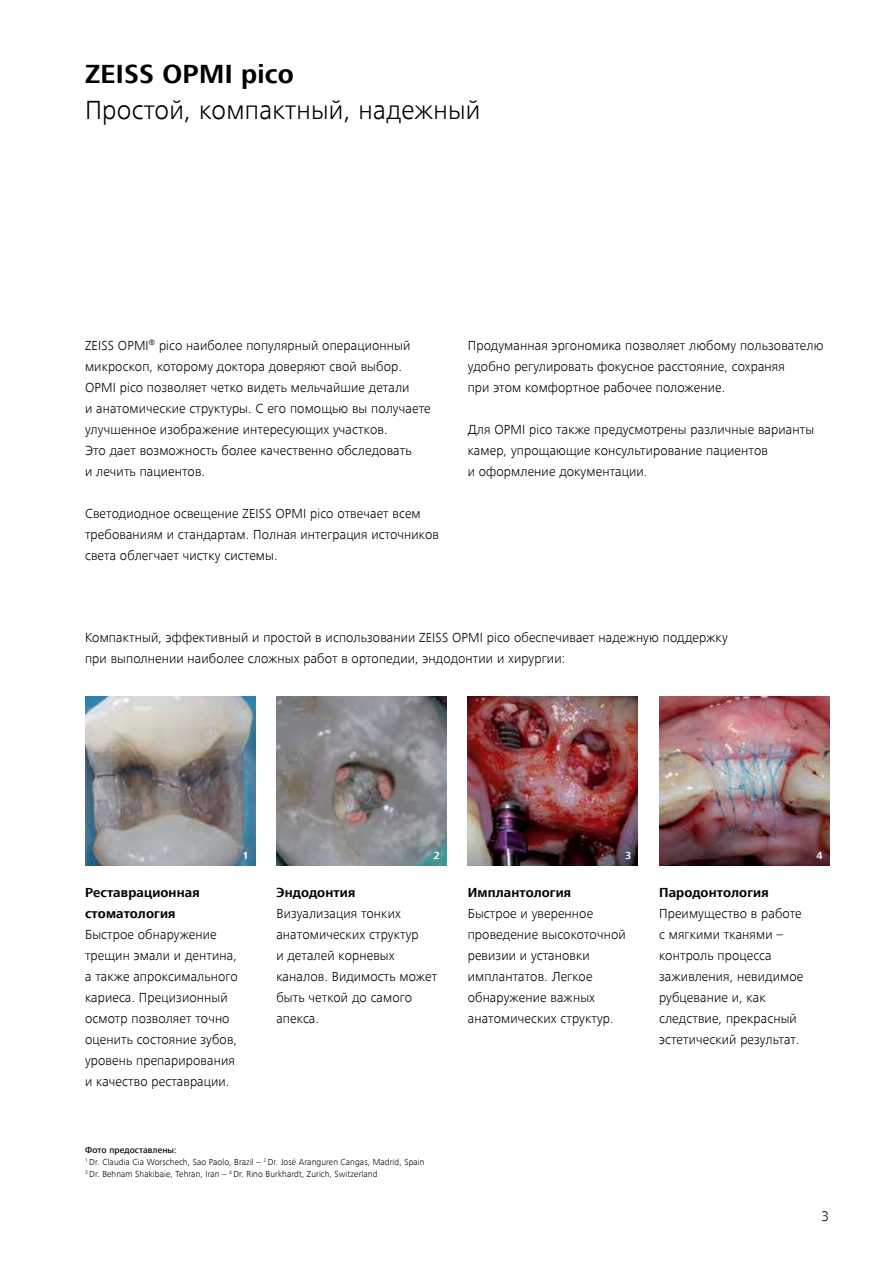
<style>
.page{position:relative;width:893px;height:1263px;background:#fff}
.page>*{position:absolute;margin:0;border:0;box-sizing:border-box;transform-origin:0 0}
.t1{font:300 27px "ZEISS Frutiger Next W1 G";letter-spacing:.01em;color:#000}
.t2{font:700 27px "ZEISS Frutiger Next W1 G";letter-spacing:.01em;color:#000}
.t3{font:300 14.25px "ZEISS Frutiger Next W1 G";color:#000}
.t4{font:300 13.5px/21px "ZEISS Frutiger Next W1 G";letter-spacing:.01em;color:#000}
.t5{font:700 13.5px/21px "ZEISS Frutiger Next W1 G";letter-spacing:.01em;color:#000}
.t6{font:700 10.5px "ZEISS Frutiger Next W1 G";color:#fff}
.t7{font:300 9px/12px "ZEISS Frutiger Next W1 G";letter-spacing:.01em;color:#000}
.s1{font-weight:500}
</style>
<div class="page">
<img style="left:85px;top:696px;width:170px;height:170px">
<img style="left:276px;top:696px;width:170px;height:170px">
<img style="left:468px;top:696px;width:170px;height:170px">
<img style="left:659px;top:696px;width:170px;height:170px">
<h1 class="t2" style="left:85px;top:59px;width:210px">ZEISS OPMI pico</h1>
<h1 class="t1" style="left:85px;top:95px;width:397px">Простой, компактный, надежный</h1>
<p class="t4" style="left:85px;top:335px;width:347px">ZEISS OPMI<sup>®</sup> pico наиболее популярный операционный микроскоп, которому доктора доверяют свой выбор.<br>OPMI pico позволяет четко видеть мельчайшие детали<br>и анатомические структуры. С его помощью вы получаете улучшенное изображение интересующих участков.<br>Это дает возможность более качественно обследовать<br>и лечить пациентов.</p>
<p class="t4" style="left:85px;top:503px;width:355px">Светодиодное освещение ZEISS OPMI pico отвечает всем требованиям и стандартам. Полная интеграция источников света облегчает чистку системы.</p>
<p class="t4" style="left:468px;top:335px;width:357px">Продуманная эргономика позволяет любому пользователю удобно регулировать фокусное расстояние, сохраняя<br>при этом комфортное рабочее положение.</p>
<p class="t4" style="left:468px;top:419px;width:348px">Для OPMI pico также предусмотрены различные варианты камер, упрощающие консультирование пациентов<br>и оформление документации.</p>
<p class="t4" style="left:85px;top:627px;width:644px">Компактный, эффективный и простой в использовании ZEISS OPMI pico обеспечивает надежную поддержку при выполнении наиболее сложных работ в ортопедии, эндодонтии и хирургии:</p>
<p class="t6" style="left:243px;top:850px;width:8px">1</p>
<p class="t6" style="left:434px;top:850px;width:8px">2</p>
<p class="t6" style="left:625px;top:850px;width:8px">3</p>
<p class="t6" style="left:817px;top:850px;width:8px">4</p>
<p class="t5" style="left:85px;top:882px;width:116px">Реставрационная стоматология</p>
<p class="t4" style="left:85px;top:923px;width:154px">Быстрое обнаружение трещин эмали и дентина, а также апроксимального кариеса. Прецизионный осмотр позволяет точно оценить состояние зубов, уровень препарирования и качество реставрации.</p>
<p class="t5" style="left:276px;top:882px;width:81px">Эндодонтия</p>
<p class="t4" style="left:276px;top:902px;width:162px">Визуализация тонких анатомических структур<br>и деталей корневых каналов. Видимость может быть четкой до самого апекса.</p>
<p class="t7" style="left:85px;top:1144px;width:341px"><span class="s1">Фото предоставлены:<br></span><sup>1</sup> Dr. Claudia Cia Worschech, Sao Paolo, Brazil – <sup>2</sup> Dr. José Aranguren Cangas, Madrid, Spain<br><sup>3</sup> Dr. Behnam Shakibaie, Tehran, Iran – <sup>4</sup> Dr. Rino Burkhardt, Zurich, Switzerland</p>
<p class="t5" style="left:468px;top:882px;width:105px">Имплантология</p>
<p class="t4" style="left:468px;top:902px;width:159px">Быстрое и уверенное проведение высокоточной ревизии и установки имплантатов. Легкое обнаружение важных анатомических структур.</p>
<p class="t5" style="left:659px;top:882px;width:111px">Пародонтология</p>
<p class="t4" style="left:659px;top:902px;width:146px">Преимущество в работе с мягкими тканями – контроль процесса заживления, невидимое рубцевание и, как следствие, прекрасный эстетический результат.</p>
<p class="t3" style="left:822px;top:1208px;width:9px">3</p>
</div>
